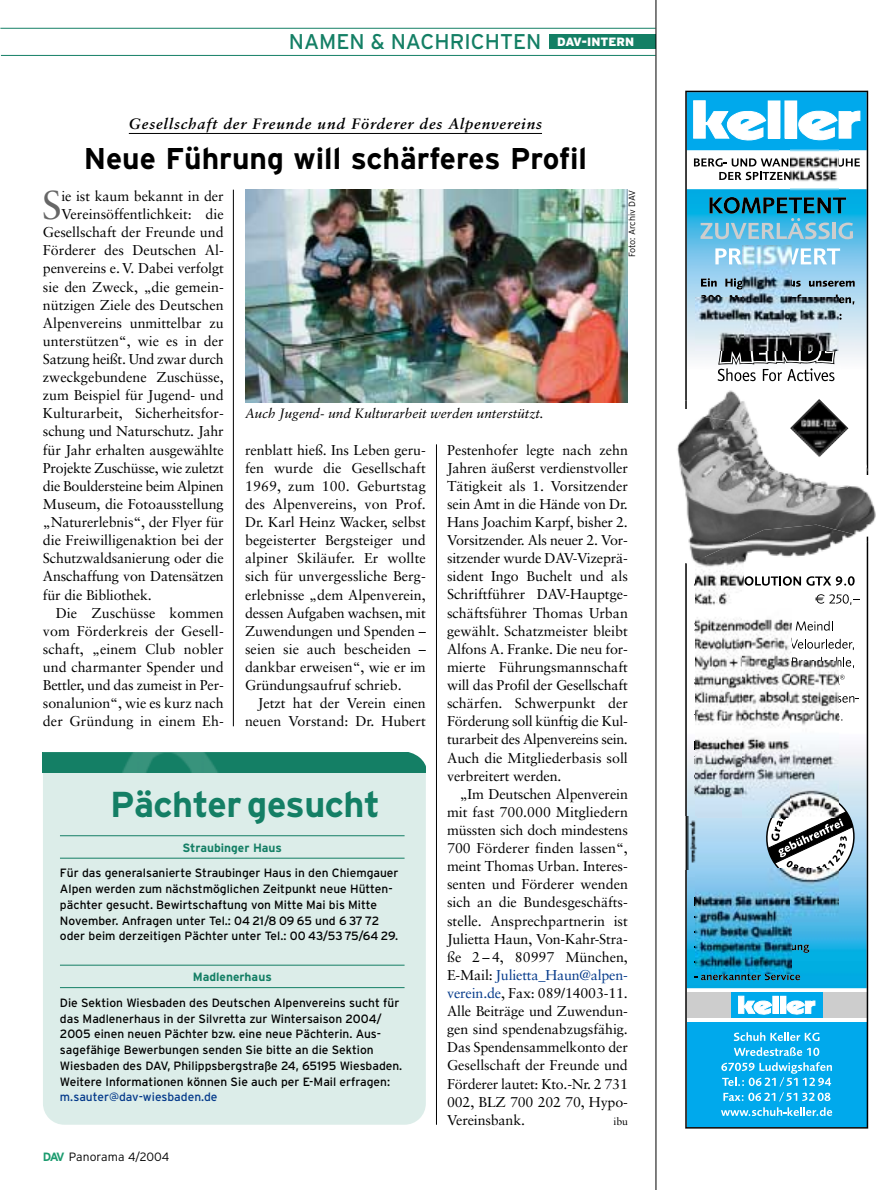
<style>
.page{position:relative;width:893px;height:1190px;background:#fff}
.page>*{position:absolute;margin:0;border:0;box-sizing:border-box;transform-origin:0 0}
.t1{font:40.2px "Sabon";color:#666}
.t2{font:700 36px "Interstate";letter-spacing:-.015em;color:#147f65}
.t3{font:700 30px "Interstate";color:#000}
.t4{font:21.3px "Interstate";color:#147f65}
.t5{font:italic 700 15px "Sabon";letter-spacing:.055em;color:#000}
.t6{font:14.25px/18.1px "Sabon";letter-spacing:-.005em;color:#000;text-align:justify}
.t7{font:italic 13.5px "Sabon";color:#000}
.t8{font:12px/15.8px "Interstate";color:#000}
.t9{font:700 12px "Interstate";color:#147f65}
.t10{font:12px "Interstate";color:#03398a}
.t11{font:300 12px "Interstate";letter-spacing:.005em;color:#000}
.t12{font:10.5px "Sabon";color:#000}
.t13{font:300 9px "Interstate";letter-spacing:-.015em;color:#000}
.s1{color:#03398a}
.s2{font-weight:700;color:#1b9b6e}
</style>
<div class="page">
<hr style="left:1px;top:55px;width:654px;height:1px;background:#147f65">
<hr style="left:0;top:28px;width:655px;height:1px;background:#147f65">
<div style="left:549px;top:34px;width:106px;height:15px;background:#147f65"></div>
<div style="left:43px;top:813px;width:383px;height:311px;background:#dcede9"></div>
<svg style="left:43px;top:752px;width:383px;height:61px;background:#99c8bd"></svg>
<hr style="left:129px;top:133px;width:413px;height:1px;background:#000">
<svg style="left:685px;top:91px;width:183px;height:1037px"></svg>
<img style="left:688px;top:563px;width:178px;height:25px">
<svg style="left:693px;top:580px;width:2px;height:6px"></svg>
<img style="left:874px;top:507px;width:2px;height:14px">
<img style="left:677px;top:369px;width:189px;height:88px">
<img style="left:835px;top:359px;width:6px;height:10px">
<img style="left:685px;top:400px;width:183px;height:9px">
<img style="left:679px;top:409px;width:195px;height:154px">
<img style="left:790px;top:399px;width:58px;height:58px">
<svg style="left:717px;top:351px;width:118px;height:30px"></svg>
<img style="left:709px;top:197px;width:30px;height:17px">
<img style="left:741px;top:197px;width:20px;height:16px">
<img style="left:763px;top:197px;width:11px;height:16px">
<img style="left:776px;top:197px;width:26px;height:16px">
<img style="left:804px;top:197px;width:10px;height:16px">
<img style="left:817px;top:197px;width:13px;height:16px">
<img style="left:832px;top:197px;width:14px;height:16px">
<svg style="left:700px;top:218px;width:129px;height:21px;background:#6dbedd"></svg>
<hr style="left:832px;top:223px;width:3px;height:16px;background:#cdcdcd">
<svg style="left:838px;top:223px;width:15px;height:16px"></svg>
<svg style="left:715px;top:248px;width:27px;height:16px"></svg>
<svg style="left:791px;top:248px;width:49px;height:17px"></svg>
<img style="left:790px;top:142px;width:48px;height:53px">
<img style="left:742px;top:246px;width:49px;height:105px">
<img style="left:695px;top:298px;width:48px;height:53px">
<img style="left:790px;top:298px;width:48px;height:53px">
<img style="left:695px;top:557px;width:48px;height:260px">
<img style="left:742px;top:609px;width:49px;height:208px">
<img style="left:790px;top:661px;width:48px;height:156px">
<img style="left:685px;top:816px;width:11px;height:53px">
<img style="left:695px;top:868px;width:96px;height:105px">
<img style="left:790px;top:868px;width:48px;height:53px">
<hr style="left:655px;top:0;width:1px;height:1189px;background:#000">
<img style="left:245px;top:190px;width:383px;height:212px">
<hr style="left:60px;top:835px;width:344px;height:1px;background:#147f65">
<hr style="left:60px;top:857px;width:344px;height:1px;background:#147f65">
<hr style="left:60px;top:964px;width:344px;height:1px;background:#147f65">
<hr style="left:60px;top:987px;width:344px;height:1px;background:#147f65">
<hr style="left:233px;top:190px;width:1px;height:536px;background:#000">
<hr style="left:436px;top:444px;width:1px;height:680px;background:#000">
<h3 class="t4" style="left:289px;top:34px;width:347px">NAMEN &amp; NACHRICHTEN <sup>DAV-INTERN</sup></h3>
<p class="t5" style="left:129px;top:118px;width:414px">Gesellschaft der Freunde und Förderer des Alpenvereins</p>
<h3 class="t3" style="left:84px;top:147px;width:505px">Neue Führung will schärferes Profil</h3>
<p class="t13" style="left:628px;top:257px;width:69px;rotate:-90deg">Foto: Archiv DAV</p>
<h1 class="t1" style="left:42px;top:188px;width:22px">S</h1>
<p class="t6" style="left:61px;top:188px;width:164px">ie ist kaum bekannt in der</p>
<p class="t6" style="left:61px;top:206px;width:164px">Vereinsöffentlichkeit: die</p>
<p class="t6" style="left:43px;top:224px;width:182px">Gesellschaft der Freunde und</p>
<p class="t6" style="left:43px;top:242px;width:182px">Förderer des Deutschen Al-</p>
<p class="t6" style="left:43px;top:261px;width:182px">penvereins e. V. Dabei verfolgt</p>
<p class="t6" style="left:43px;top:279px;width:182px">sie den Zweck, „die gemein-</p>
<p class="t6" style="left:43px;top:297px;width:182px">nützigen Ziele des Deutschen</p>
<p class="t6" style="left:43px;top:315px;width:182px">Alpenvereins unmittelbar zu</p>
<p class="t6" style="left:43px;top:333px;width:182px">unterstützen“, wie es in der</p>
<p class="t6" style="left:43px;top:351px;width:182px">Satzung heißt. Und zwar durch</p>
<p class="t6" style="left:43px;top:369px;width:182px">zweckgebundene Zuschüsse,</p>
<p class="t6" style="left:43px;top:387px;width:182px">zum Beispiel für Jugend- und</p>
<p class="t6" style="left:43px;top:405px;width:182px">Kulturarbeit, Sicherheitsfor-</p>
<p class="t6" style="left:43px;top:423px;width:182px">schung und Naturschutz. Jahr</p>
<p class="t6" style="left:43px;top:442px;width:182px">für Jahr erhalten ausgewählte</p>
<p class="t6" style="left:43px;top:460px;width:182px">Projekte Zuschüsse, wie zuletzt</p>
<p class="t6" style="left:43px;top:478px;width:182px">die Bouldersteine beim Alpinen</p>
<p class="t6" style="left:43px;top:496px;width:182px">Museum, die Fotoausstellung</p>
<p class="t6" style="left:43px;top:514px;width:182px">„Naturerlebnis“, der Flyer für</p>
<p class="t6" style="left:43px;top:532px;width:182px">die Freiwilligenaktion bei der</p>
<p class="t6" style="left:43px;top:550px;width:182px">Schutzwaldsanierung oder die</p>
<p class="t6" style="left:43px;top:568px;width:182px">Anschaffung von Datensätzen</p>
<p class="t6" style="left:43px;top:586px;width:110px">für die Bibliothek.</p>
<p class="t6" style="left:56px;top:605px;width:169px">Die Zuschüsse kommen</p>
<p class="t6" style="left:43px;top:623px;width:182px">vom Förderkreis der Gesell-</p>
<p class="t6" style="left:43px;top:641px;width:182px">schaft, „einem Club nobler</p>
<p class="t6" style="left:43px;top:659px;width:182px">und charmanter Spender und</p>
<p class="t6" style="left:43px;top:677px;width:182px">Bettler, und das zumeist in Per-</p>
<p class="t6" style="left:43px;top:695px;width:182px">sonalunion“, wie es kurz nach</p>
<p class="t6" style="left:43px;top:713px;width:182px">der Gründung in einem Eh-</p>
<p class="t7" style="left:245px;top:408px;width:300px">Auch Jugend- und Kulturarbeit werden unterstützt.</p>
<p class="t6" style="left:447px;top:442px;width:182px">Pestenhofer legte nach zehn Jahren äußerst verdienstvoller Tätigkeit als 1. Vorsitzender sein Amt in die Hände von Dr.<br>Hans Joachim Karpf, bisher 2.<br>Vorsitzender. Als neuer 2. Vor&shy;sitzender wurde DAV-Vizeprä&shy;sident Ingo Buchelt und als Schriftführer DAV-Hauptge&shy;schäftsführer Thomas Urban gewählt. Schatzmeister bleibt Alfons A. Franke. Die neu for&shy;mierte Führungsmannschaft will das Profil der Gesellschaft schärfen. Schwerpunkt der Förderung soll künftig die Kul&shy;turarbeit des Alpenvereins sein.<br>Auch die Mitgliederbasis soll verbreitert werden.</p>
<p class="t6" style="left:447px;top:786px;width:182px;text-indent:13px">„Im Deutschen Alpenverein mit fast 700.000 Mitgliedern müssten sich doch mindestens 700 Förderer finden lassen“, meint Thomas Urban. Interes&shy;senten und Förderer wenden sich an die Bundesgeschäfts&shy;stelle. Ansprechpartnerin ist Julietta Haun, Von-Kahr-Stra&shy;ße 2 – 4, 80997 München, E-Mail: <span class="s1">Julietta_Haun@alpen&shy;verein.de</span>, Fax: 089/14003-11.<br>Alle Beiträge und Zuwendun&shy;gen sind spendenabzugsfähig.<br>Das Spendensammelkonto der Gesellschaft der Freunde und Förderer lautet: Kto.-Nr. 2 731<br>002, BLZ 700 202 70, Hypo-Vereinsbank.</p>
<p class="t6" style="left:245px;top:442px;width:182px">renblatt hieß. Ins Leben geru&shy;fen wurde die Gesellschaft 1969, zum 100. Geburtstag des Alpenvereins, von Prof.<br>Dr. Karl Heinz Wacker, selbst begeisterter Bergsteiger und alpiner Skiläufer. Er wollte sich für unvergessliche Berg&shy;erlebnisse „dem Alpenverein, dessen Aufgaben wachsen, mit Zuwendungen und Spenden – seien sie auch bescheiden – dankbar erweisen“, wie er im Gründungsaufruf schrieb.</p>
<p class="t6" style="left:245px;top:695px;width:182px;text-align:right">Jetzt hat der Verein einen neuen Vorstand: Dr. Hubert</p>
<h2 class="t2" style="left:110px;top:790px;width:271px">Pächter gesucht</h2>
<p class="t9" style="left:182px;top:843px;width:101px">Straubinger Haus</p>
<p class="t8" style="left:60px;top:866px;width:340px">Für das generalsanierte Straubinger Haus in den Chiemgauer Alpen werden zum nächstmöglichen Zeitpunkt neue Hütten&shy;pächter gesucht. Bewirtschaftung von Mitte Mai bis Mitte November. Anfragen unter Tel.: 04 21/8 09 65 und 6 37 72 oder beim derzeitigen Pächter unter Tel.: 00 43/53 75/64 29.</p>
<p class="t9" style="left:193px;top:972px;width:80px">Madlenerhaus</p>
<p class="t8" style="left:60px;top:996px;width:344px">Die Sektion Wiesbaden des Deutschen Alpenvereins sucht für das Madlenerhaus in der Silvretta zur Wintersaison 2004/ 2005 einen neuen Pächter bzw. eine neue Pächterin. Aus&shy;sagefähige Bewerbungen senden Sie bitte an die Sektion Wiesbaden des DAV, Philippsbergstraße 24, 65195 Wiesbaden.<br>Weitere Informationen können Sie auch per E-Mail erfragen:</p>
<p class="t10" style="left:60px;top:1092px;width:159px">m.sauter@dav-wiesbaden.de</p>
<p class="t12" style="left:613px;top:1116px;width:16px">ibu</p>
<p class="t11" style="left:43px;top:1152px;width:128px"><span class="s2">DAV</span> Panorama 4/2004</p>
</div>
